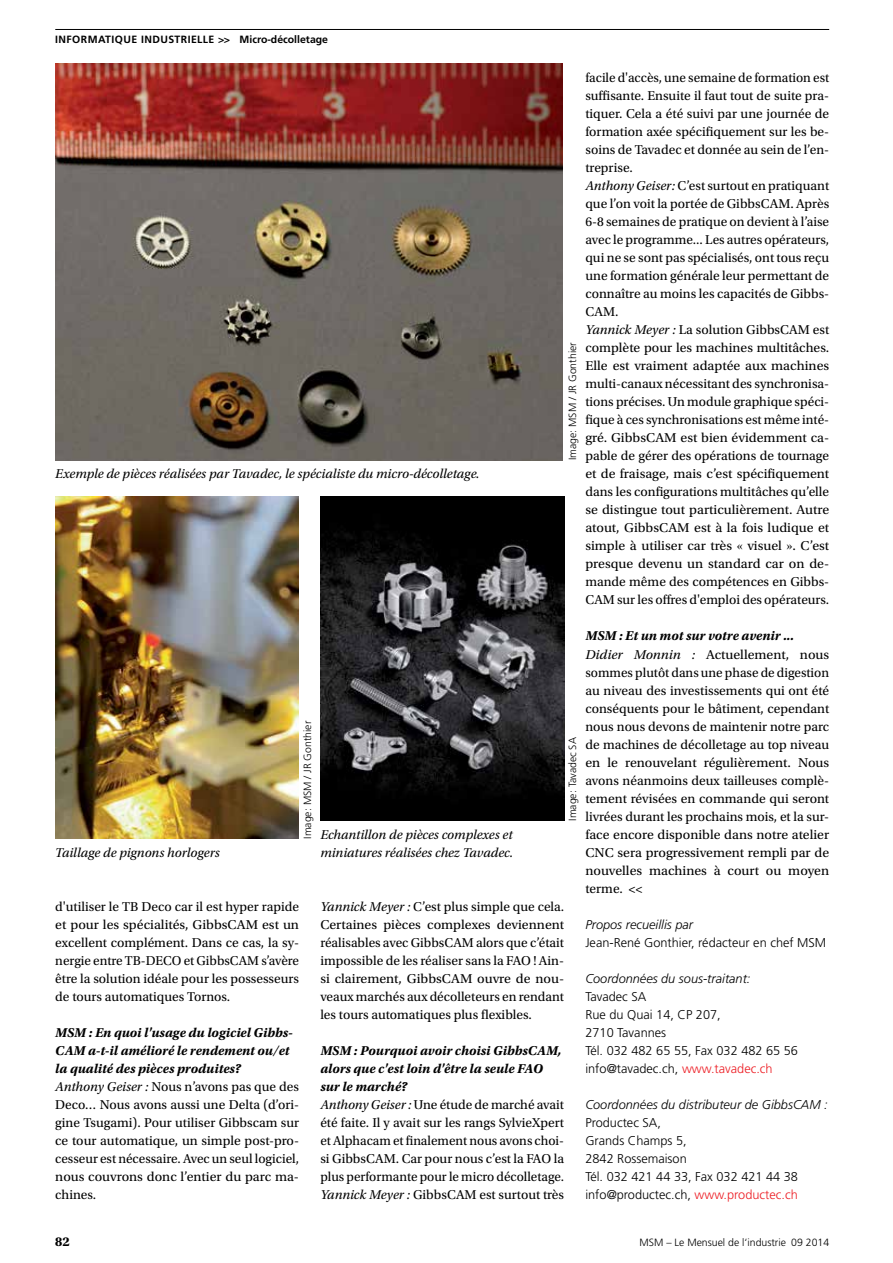
<style>
.page{position:relative;width:893px;height:1263px;background:#fff}
.page>*{position:absolute;margin:0;border:0;box-sizing:border-box;transform-origin:0 0}
.t1{font:13.5px/18px "Utopia Std";color:#000}
.t2{font:italic 13.5px/18px "Utopia Std";color:#000}
.t3{font:700 13.5px "Utopia Std";color:#000}
.t4{font:300 12.75px/18px "Frutiger LT Std";color:#000}
.t5{font:italic 300 12.75px "Frutiger LT Std";color:#000}
.t6{font:300 10.5px "Frutiger LT Std";color:#000}
.t7{font:700 10.5px "Frutiger LT Std";letter-spacing:.04em;color:#000}
.s1{font-style:italic}
.s2{font-weight:700;font-style:italic}
.s3{color:#ed1d24}
</style>
<div class="page">
<hr style="left:55px;top:29px;width:774px;height:1px;background:#000">
<img style="left:55px;top:64px;width:508px;height:396px">
<img style="left:55px;top:496px;width:244px;height:343px">
<img style="left:320px;top:496px;width:244px;height:325px">
<p class="t7" style="left:55px;top:33px;width:274px">INFORMATIQUE INDUSTRIELLE &gt;&gt; Micro-décolletage</p>
<p class="t1" style="left:585px;top:69px;width:245px">facile d'accès, une semaine de formation est suffisante. Ensuite il faut tout de suite pra&shy;tiquer. Cela a été suivi par une journée de formation axée spécifiquement sur les be&shy;soins de Tavadec et donnée au sein de l’en&shy;treprise.<br><span class="s1">Anthony Geiser:</span> C’est surtout en pratiquant que l’on voit la portée de GibbsCAM. Après 6-8 semaines de pratique on devient à l’aise avec le programme... Les autres opérateurs, qui ne se sont pas spécialisés, ont tous reçu une formation générale leur permettant de connaître au moins les capacités de Gibbs-CAM.<br><span class="s1">Yannick Meyer :</span> La solution GibbsCAM est complète pour les machines multitâches.<br>Elle est vraiment adaptée aux machines multi-canaux nécessitant des synchronisa&shy;tions précises. Un module graphique spéci&shy;fique à ces synchronisations est même inté&shy;gré. GibbsCAM est bien évidemment ca&shy;pable de gérer des opérations de tournage et de fraisage, mais c’est spécifiquement dans les configurations multitâches qu’elle se distingue tout particulièrement. Autre atout, GibbsCAM est à la fois ludique et simple à utiliser car très « visuel ». C’est presque devenu un standard car on de&shy;mande même des compétences en Gibbs-CAM sur les offres d'emploi des opérateurs.</p>
<p class="t1" style="left:585px;top:627px;width:245px"><span class="s2">MSM : Et un mot sur votre avenir ...<br></span><span class="s1">Didier Monnin :</span> Actuellement, nous sommes plutôt dans une phase de digestion au niveau des investissements qui ont été conséquents pour le bâtiment, cependant nous nous devons de maintenir notre parc de machines de décolletage au top niveau en le renouvelant régulièrement. Nous avons néanmoins deux tailleuses complè&shy;tement révisées en commande qui seront livrées durant les prochains mois, et la sur&shy;face encore disponible dans notre atelier CNC sera progressivement rempli par de nouvelles machines à court ou moyen terme. &lt;&lt;</p>
<p class="t5" style="left:585px;top:917px;width:109px">Propos recueillis par</p>
<p class="t4" style="left:585px;top:934px;width:242px">Jean-René Gonthier, rédacteur en chef MSM</p>
<p class="t5" style="left:585px;top:971px;width:167px">Coordonnées du sous-traitant:</p>
<p class="t4" style="left:585px;top:988px;width:214px">Tavadec SA<br>Rue du Quai 14, CP 207,<br>2710 Tavannes<br>Tél. 032 482 65 55, Fax 032 482 65 56 info@tavadec.ch, <span class="s3">www.tavadec.ch</span></p>
<p class="t5" style="left:585px;top:1097px;width:244px">Coordonnées du distributeur de GibbsCAM :</p>
<p class="t4" style="left:585px;top:1114px;width:214px">Productec SA,<br>Grands Champs 5,<br>2842 Rossemaison<br>Tél. 032 421 44 33, Fax 032 421 44 38 info@productec.ch, <span class="s3">www.productec.ch</span></p>
<p class="t6" style="left:567px;top:460px;width:119px;rotate:-90deg">Image: MSM / JR Gonthier</p>
<p class="t2" style="left:55px;top:465px;width:426px">Exemple de pièces réalisées par Tavadec, le spécialiste du micro-décolletage.</p>
<p class="t6" style="left:302px;top:839px;width:119px;rotate:-90deg">Image: MSM / JR Gonthier</p>
<p class="t6" style="left:567px;top:821px;width:85px;rotate:-90deg">Image: Tavadec SA</p>
<p class="t2" style="left:320px;top:825px;width:194px">Echantillon de pièces complexes et miniatures réalisées chez Tavadec.</p>
<p class="t2" style="left:55px;top:843px;width:166px">Taillage de pignons horlogers</p>
<p class="t1" style="left:55px;top:898px;width:245px;text-align:justify">d'utiliser le TB Deco car il est hyper rapide et pour les spécialités, GibbsCAM est un excellent complément. Dans ce cas, la sy&shy;nergie entre TB-DECO et GibbsCAM s’avère être la solution idéale pour les possesseurs de tours automatiques Tornos.</p>
<p class="t1" style="left:55px;top:1024px;width:245px"><span class="s2">MSM : En quoi l'usage du logiciel Gibbs-CAM a-t-il amélioré le rendement ou/et la qualité des pièces produites?<br></span><span class="s1">Anthony Geiser :</span> Nous n’avons pas que des Deco… Nous avons aussi une Delta (d’ori&shy;gine Tsugami). Pour utiliser Gibbscam sur ce tour automatique, un simple post-pro&shy;cesseur est nécessaire. Avec un seul logiciel, nous couvrons donc l’entier du parc ma&shy;chines.</p>
<p class="t1" style="left:320px;top:898px;width:245px;text-align:justify"><span class="s1">Yannick Meyer :</span> C’est plus simple que cela.<br>Certaines pièces complexes deviennent réalisables avec GibbsCAM alors que c’était impossible de les réaliser sans la FAO ! Ain&shy;si clairement, GibbsCAM ouvre de nou&shy;veaux marchés aux décolleteurs en rendant les tours automatiques plus flexibles.</p>
<p class="t1" style="left:320px;top:1042px;width:245px"><span class="s2">MSM : Pourquoi avoir choisi GibbsCAM, alors que c'est loin d'être la seule FAO sur le marché?<br></span><span class="s1">Anthony Geiser :</span> Une étude de marché avait été faite. Il y avait sur les rangs SylvieXpert et Alphacam et finalement nous avons choi&shy;si GibbsCAM. Car pour nous c’est la FAO la plus performante pour le micro décolletage.<br><span class="s1">Yannick Meyer :</span> GibbsCAM est surtout très</p>
<p class="t3" style="left:55px;top:1234px;width:16px">82</p>
<p class="t6" style="left:639px;top:1236px;width:191px">MSM – Le Mensuel de l‘industrie 09 2014</p>
</div>
